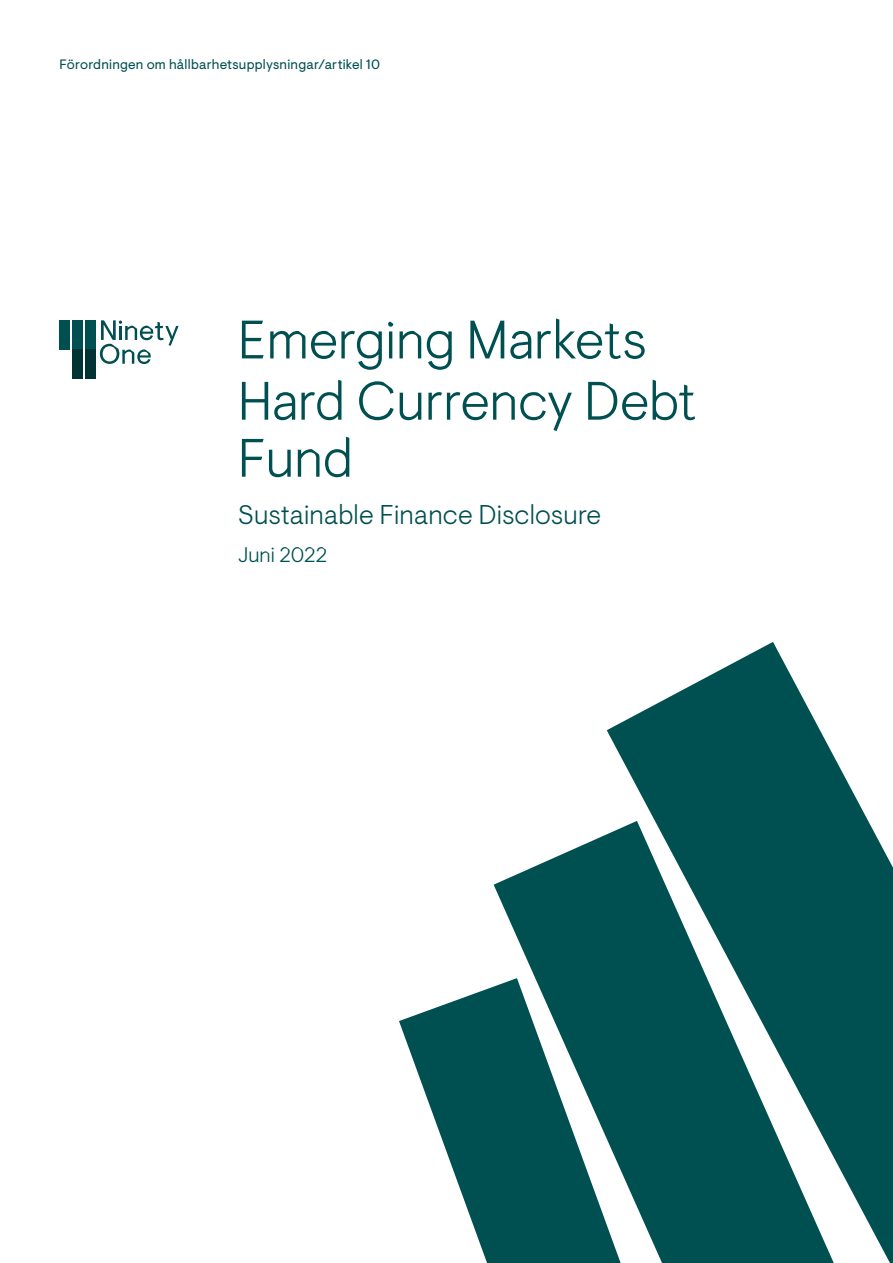
<style>
.page{position:relative;width:893px;height:1263px;background:#fff}
.page>*{position:absolute;margin:0;border:0;box-sizing:border-box;transform-origin:0 0}
.t1{font:300 54px/59.1px "Ninety One Visuelt Display";color:#005051}
.t2{font:300 27px "Ninety One Visuelt";letter-spacing:.01em;color:#005051}
.t3{font:300 21px "Ninety One Visuelt Display";letter-spacing:.005em;color:#005051}
.t4{font:13.5px "Ninety One Visuelt";letter-spacing:.015em;color:#005051}
</style>
<div class="page">
<div style="left:72px;top:320px;width:11px;height:30px;background:#005051"></div>
<div style="left:60px;top:320px;width:10px;height:30px;background:#005051"></div>
<div style="left:85px;top:320px;width:11px;height:30px;background:#005051"></div>
<div style="left:72px;top:350px;width:11px;height:29px;background:#003434"></div>
<div style="left:85px;top:350px;width:11px;height:29px;background:#003434"></div>
<svg style="left:100px;top:320px;width:79px;height:44px"></svg>
<svg style="left:494px;top:834px;width:113px;height:144px;fill:#005051"></svg>
<svg style="left:607px;top:642px;width:286px;height:621px;fill:#005051"></svg>
<svg style="left:399px;top:978px;width:222px;height:285px;fill:#005051"></svg>
<p class="t4" style="left:60px;top:56px;width:322px">Förordningen om hållbarhetsupplysningar/artikel 10</p>
<h1 class="t1" style="left:238px;top:311px;width:460px">Emerging Markets<br>Hard Currency Debt<br>Fund</h1>
<h2 class="t2" style="left:238px;top:499px;width:364px">Sustainable Finance Disclosure</h2>
<h3 class="t3" style="left:238px;top:542px;width:91px">Juni 2022</h3>
</div>
